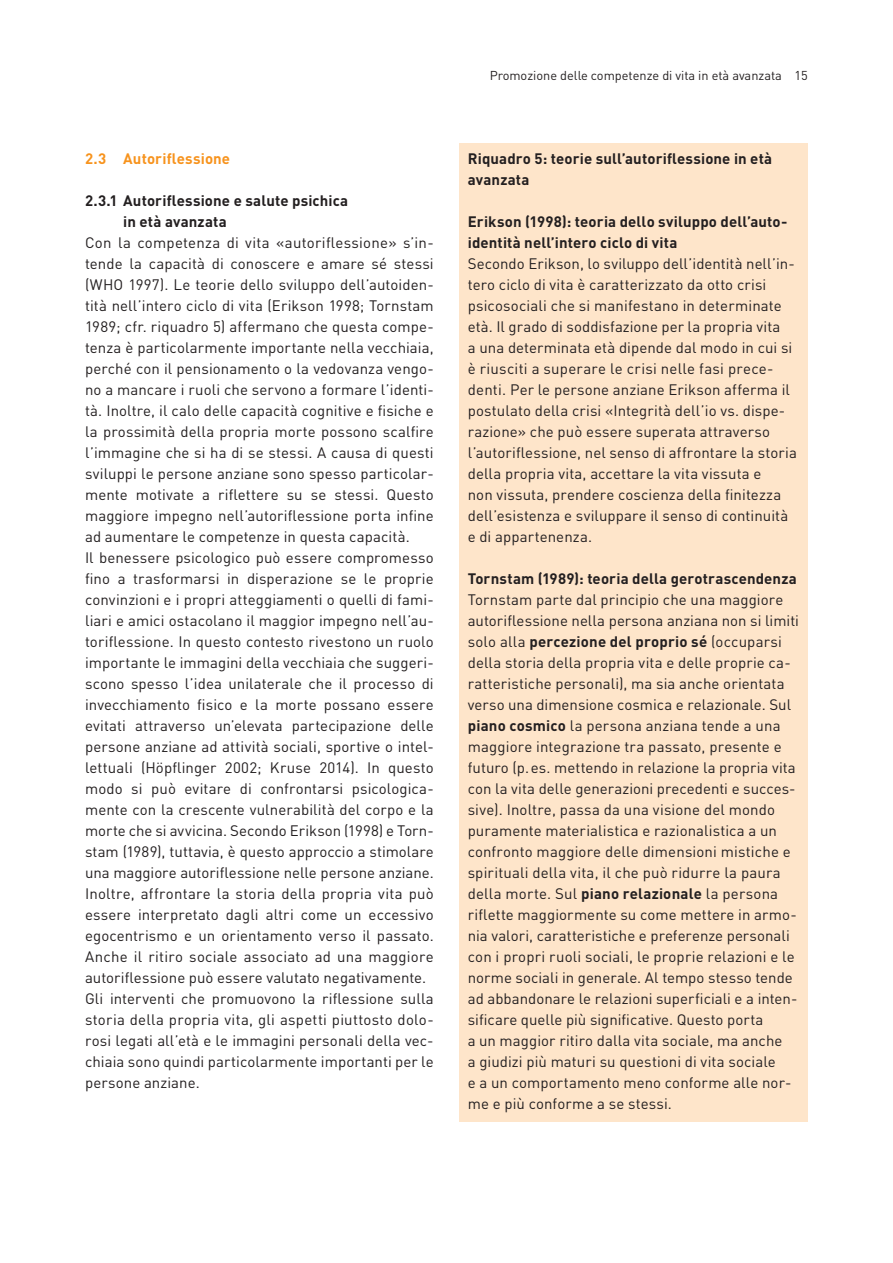
<style>
.page{position:relative;width:893px;height:1263px;background:#fff}
.page>*{position:absolute;margin:0;border:0;box-sizing:border-box;transform-origin:0 0}
.t1{font:15px/21px "DINOT";letter-spacing:.005em;color:#231f20}
.t2{font:700 15px/21px "DINOT";letter-spacing:.01em;color:#231f20}
.t3{font:700 15px "DINOT";letter-spacing:.01em;color:#f7931d}
.t4{font:12.75px "DINOT";color:#231f20}
.s1{font-weight:700}
</style>
<div class="page">
<div style="left:459px;top:143px;width:349px;height:978px;background:#fee5ca"></div>
<p class="t3" style="left:85px;top:148px;width:147px">2.3 Autoriflessione</p>
<p class="t2" style="left:123px;top:189px;width:226px;text-indent:-38px">2.3.1 Autoriflessione e salute psichica in età avanzata</p>
<p class="t1" style="left:85px;top:231px;width:350px">Con la competenza di vita «autoriflessione» s’in&shy;tende la capacità di conoscere e amare sé stessi (WHO 1997). Le teorie dello sviluppo dell’autoiden&shy;tità nell’intero ciclo di vita (Erikson 1998; Tornstam 1989; cfr. riquadro 5) affermano che questa compe&shy;tenza è particolarmente importante nella vecchiaia, perché con il pensionamento o la vedovanza vengo&shy;no a mancare i ruoli che servono a formare l’identi&shy;tà. Inoltre, il calo delle capacità cognitive e fisiche e la prossimità della propria morte possono scalfire l’immagine che si ha di se stessi. A causa di questi sviluppi le persone anziane sono spesso particolar&shy;mente motivate a riflettere su se stessi. Questo maggiore impegno nell’autoriflessione porta infine ad aumentare le competenze in questa capacità.<br>Il benessere psicologico può essere compromesso fino a trasformarsi in disperazione se le proprie convinzioni e i propri atteggiamenti o quelli di fami&shy;liari e amici ostacolano il maggior impegno nell’au&shy;toriflessione. In questo contesto rivestono un ruolo importante le immagini della vecchiaia che suggeri&shy;scono spesso l’idea unilaterale che il processo di invecchiamento fisico e la morte possano essere evitati attraverso un’elevata partecipazione delle persone anziane ad attività sociali, sportive o intel&shy;lettuali (Höpflinger 2002; Kruse 2014). In questo modo si può evitare di confrontarsi psicologica&shy;mente con la crescente vulnerabilità del corpo e la morte che si avvicina. Secondo Erikson (1998) e Torn&shy;stam (1989), tuttavia, è questo approccio a stimolare una maggiore autoriflessione nelle persone anziane.<br>Inoltre, affrontare la storia della propria vita può essere interpretato dagli altri come un eccessivo egocentrismo e un orientamento verso il passato.<br>Anche il ritiro sociale associato ad una maggiore autoriflessione può essere valutato negativamente.<br>Gli interventi che promuovono la riflessione sulla storia della propria vita, gli aspetti piuttosto dolo&shy;rosi legati all’età e le immagini personali della vec&shy;chiaia sono quindi particolarmente importanti per le persone anziane.</p>
<p class="t4" style="left:490px;top:66px;width:320px">Promozione delle competenze di vita in età avanzata 15</p>
<p class="t2" style="left:468px;top:147px;width:306px">Riquadro 5: teorie sull’autoriflessione in età avanzata</p>
<p class="t2" style="left:468px;top:210px;width:319px">Erikson (1998): teoria dello sviluppo dell’auto&shy;identità nell’intero ciclo di vita</p>
<p class="t1" style="left:468px;top:252px;width:331px">Secondo Erikson, lo sviluppo dell’identità nell’in&shy;tero ciclo di vita è caratterizzato da otto crisi psicosociali che si manifestano in determinate età. Il grado di soddisfazione per la propria vita<br>a una determinata età dipende dal modo in cui si è riusciti a superare le crisi nelle fasi prece&shy;denti. Per le persone anziane Erikson afferma il postulato della crisi «Integrità dell’io vs. dispe&shy;razione» che può essere superata attraverso l’autoriflessione, nel senso di affrontare la storia della propria vita, accettare la vita vissuta e<br>non vissuta, prendere coscienza della finitezza dell’esistenza e sviluppare il senso di continuità e di appartenenza.</p>
<p class="t2" style="left:468px;top:567px;width:331px">Tornstam (1989): teoria della gerotrascendenza</p>
<p class="t1" style="left:468px;top:588px;width:333px">Tornstam parte dal principio che una maggiore autoriflessione nella persona anziana non si limiti solo alla <span class="s1">percezione del proprio sé</span> (occuparsi della storia della propria vita e delle proprie ca&shy;ratteristiche personali), ma sia anche orientata verso una dimensione cosmica e relazionale. Sul <span class="s1">piano cosmico</span> la persona anziana tende a una maggiore integrazione tra passato, presente e futuro (p.es. mettendo in relazione la propria vita con la vita delle generazioni precedenti e succes&shy;sive). Inoltre, passa da una visione del mondo puramente materialistica e razionalistica a un confronto maggiore delle dimensioni mistiche e spirituali della vita, il che può ridurre la paura della morte. Sul <span class="s1">piano relazionale</span> la persona riflette maggiormente su come mettere in armo&shy;nia valori, caratteristiche e preferenze personali con i propri ruoli sociali, le proprie relazioni e le norme sociali in generale. Al tempo stesso tende ad abbandonare le relazioni superficiali e a inten&shy;sificare quelle più significative. Questo porta<br>a un maggior ritiro dalla vita sociale, ma anche<br>a giudizi più maturi su questioni di vita sociale<br>e a un comportamento meno conforme alle nor&shy;me e più conforme a se stessi.</p>
</div>
